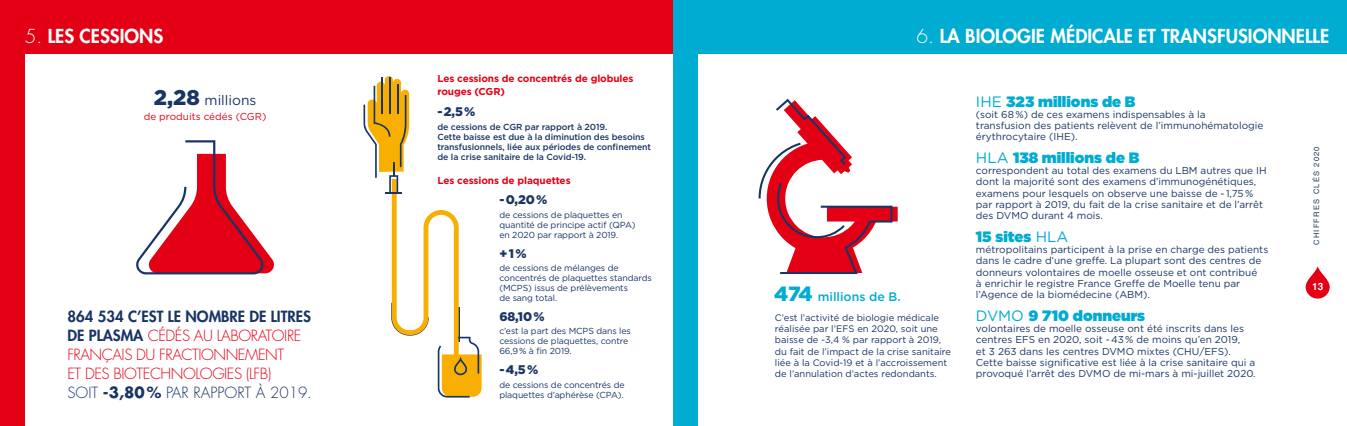
<style>
.page{position:relative;width:1347px;height:426px;background:#fff}
.page>*{position:absolute;margin:0;border:0;box-sizing:border-box;transform-origin:0 0}
.t1{font:800 18.75px "Futura Std";color:#fff}
.t2{font:300 15px/18.8px "Futura Std";letter-spacing:-.03em;color:#e30014}
.t3{font:900 15px "Gotham";color:#00acd1}
.t4{font:13.75px "Gotham";color:#193564}
.t5{font:900 12.5px "Gotham";color:#193564}
.t6{font:500 12.38px "Gotham";color:#00acd1}
.t7{font:10px/11.2px "Gotham";color:#193564}
.t8{font:700 10px/12.5px "Gotham";letter-spacing:-.01em;color:#e30014}
.t9{font:10px "Gotham";color:#e30014}
.t10{font:700 10px "Helvetica";color:#fff}
.t11{font:9.38px/11.2px "Gotham";color:#193564}
.t12{font:8.75px/10px "Gotham";letter-spacing:-.01em;color:#193564}
.t13{font:500 8.75px/10px "Gotham";letter-spacing:-.01em;color:#193564}
.t14{font:7.5px "Helvetica";letter-spacing:.16em;color:#193564}
.s1{font-weight:300}
.s2{font-weight:900;font-size:21.25px}
.s3{font-weight:800;color:#193564}
.s4{color:#193564}
.s5{font-weight:700;color:#193564}
.s6{font-weight:900;font-size:20.5px}
.s7{font-weight:400}
</style>
<div class="page">
<div style="left:0;top:0;width:25px;height:425px;background:#e30014"></div>
<div style="left:0;top:0;width:673px;height:53px;background:#e30014"></div>
<div style="left:673px;top:0;width:25px;height:425px;background:#00acd1"></div>
<div style="left:673px;top:0;width:673px;height:53px;background:#00acd1"></div>
<svg style="left:758px;top:99px;width:139px;height:175px"></svg>
<svg style="left:136px;top:140px;width:138px;height:134px"></svg>
<svg style="left:363px;top:76px;width:118px;height:321px"></svg>
<svg style="left:1305px;top:266px;width:24px;height:32px"></svg>
<h1 class="t1" style="left:25px;top:24px;width:140px"><span class="s1">5.</span> LES CESSIONS</h1>
<h1 class="t1" style="left:916px;top:24px;width:414px"><span class="s1">6.</span> LA BIOLOGIE MÉDICALE ET TRANSFUSIONNELLE</h1>
<h3 class="t4" style="left:154px;top:91px;width:104px"><span class="s2">2,28</span> millions</h3>
<p class="t9" style="left:144px;top:110px;width:124px">de produits cédés (CGR)</p>
<h2 class="t2" style="left:67px;top:307px;width:246px"><span class="s3">864 534 C’EST LE NOMBRE DE LITRES<br>DE PLASMA</span> CÉDÉS AU LABORATOIRE<br>FRANÇAIS DU FRACTIONNEMENT<br>ET DES BIOTECHNOLOGIES (LFB)<br><span class="s4">SOIT</span> <span class="s5">-3,80%</span> <span class="s4">PAR RAPPORT À 2019.</span></h2>
<p class="t8" style="left:437px;top:72px;width:198px">Les cessions de concentrés de globules rouges (CGR)</p>
<p class="t5" style="left:437px;top:103px;width:40px">- 2,5 %</p>
<p class="t13" style="left:437px;top:121px;width:215px">de cessions de CGR par rapport à 2019.<br>Cette baisse est due à la diminution des besoins transfusionnels, liée aux périodes de confinement de la crise sanitaire de la Covid-19.</p>
<p class="t5" style="left:499px;top:191px;width:50px">- 0,20 %</p>
<p class="t12" style="left:499px;top:209px;width:138px">de cessions de plaquettes en quantité de principe actif (QPA) en 2020 par rapport à 2019.</p>
<p class="t5" style="left:499px;top:244px;width:29px">+ 1 %</p>
<p class="t12" style="left:499px;top:262px;width:154px">de cessions de mélanges de concentrés de plaquettes standards (MCPS) issus de prélèvements<br>de sang total.</p>
<p class="t5" style="left:499px;top:307px;width:47px">68,10 %</p>
<p class="t12" style="left:499px;top:325px;width:133px">c’est la part des MCPS dans les cessions de plaquettes, contre<br>66,9 % à fin 2019.</p>
<p class="t5" style="left:499px;top:360px;width:40px">- 4,5 %</p>
<p class="t12" style="left:499px;top:379px;width:127px">de cessions de concentrés de plaquettes d’aphérèse (CPA).</p>
<p class="t8" style="left:437px;top:174px;width:135px">Les cessions de plaquettes</p>
<p class="t6" style="left:774px;top:288px;width:128px"><span class="s6">474</span> millions de B.</p>
<p class="t11" style="left:775px;top:311px;width:178px">C’est l’activité de biologie médicale réalisée par l’EFS en 2020, soit une baisse de -3,4 % par rapport à 2019, du fait de l’impact de la crise sanitaire liée à la Covid-19 et à l’accroissement de l’annulation d’actes redondants.</p>
<h2 class="t3" style="left:976px;top:90px;width:161px"><span class="s7">IHE</span> 323 millions de B</h2>
<p class="t7" style="left:976px;top:108px;width:289px">(soit 68 %) de ces examens indispensables à la<br>transfusion des patients relèvent de l’immunohématologie érythrocytaire (IHE).</p>
<h2 class="t3" style="left:976px;top:147px;width:165px"><span class="s7">HLA</span> 138 millions de B</h2>
<p class="t7" style="left:976px;top:165px;width:292px">correspondent au total des examens du LBM autres que IH dont la majorité sont des examens d’immunogénétiques, examens pour lesquels on observe une baisse de - 1,75 % par rapport à 2019, du fait de la crise sanitaire et de l’arrêt des DVMO durant 4 mois.</p>
<h2 class="t3" style="left:976px;top:225px;width:94px">15 sites <span class="s7">HLA</span></h2>
<p class="t7" style="left:976px;top:243px;width:294px">métropolitains participent à la prise en charge des patients dans le cadre d’une greffe. La plupart sont des centres de donneurs volontaires de moelle osseuse et ont contribué<br>à enrichir le registre France Greffe de Moelle tenu par l’Agence de la biomédecine (ABM).</p>
<h2 class="t3" style="left:976px;top:304px;width:171px"><span class="s7">DVMO</span> 9 710 donneurs</h2>
<p class="t7" style="left:976px;top:322px;width:281px">volontaires de moelle osseuse ont été inscrits dans les centres EFS en 2020, soit - 43 % de moins qu’en 2019,<br>et 3 263 dans les centres DVMO mixtes (CHU/EFS).<br>Cette baisse significative est liée à la crise sanitaire qui a provoqué l’arrêt des DVMO de mi-mars à mi-juillet 2020.</p>
<p class="t14" style="left:1310px;top:244px;width:100px;rotate:-90deg">CHIFFRES CLÉS 2020</p>
<p class="t10" style="left:1312px;top:278px;width:13px">13</p>
</div>
